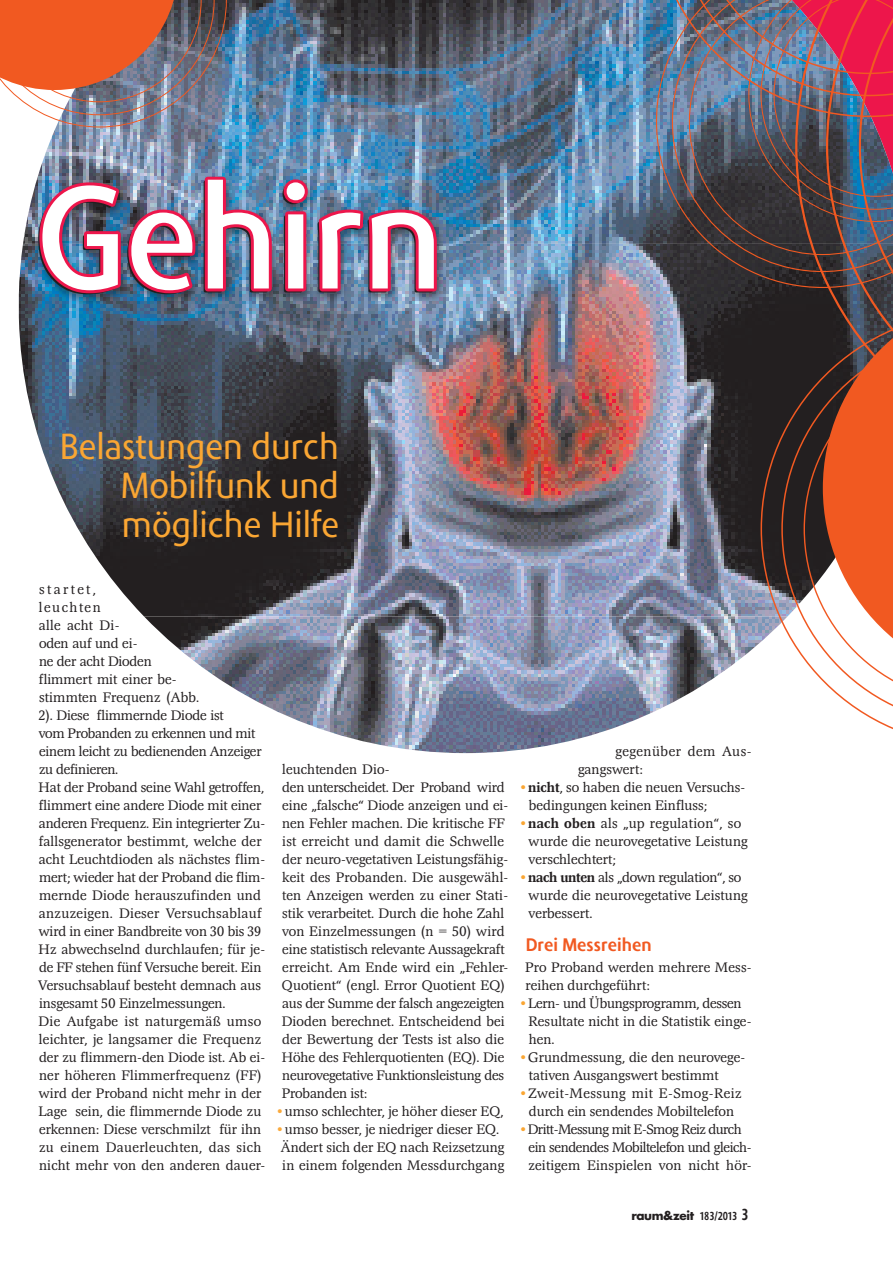
<style>
.page{position:relative;width:893px;height:1263px;background:#fff}
.page>*{position:absolute;margin:0;border:0;box-sizing:border-box;transform-origin:0 0}
.t1{font:500 150px "Phoenica STD Cn";color:#fff;scale:1.1 1}
.t2{font:37.5px/39px "Phoenica STD Cn";color:#faa633;text-align:justify;scale:1.1 1}
.t3{font:700 18.75px "Phoenica STD Cn";letter-spacing:.005em;color:#f15921;scale:1.1 1}
.t4{font:300 14.25px/18px "Magna T";letter-spacing:.005em;color:#231f20}
.t5{font:300 14.25px/18px "Magna T";letter-spacing:-.025em;color:#231f20}
.t6{font:700 12px "Futura";letter-spacing:-.03em;color:#231f20}
.s1{color:#faa633}
.s2{font-weight:500}
.s3{font-family:"Phoenica STD Cn"}
.s4{font-family:"Phoenica STD Cn";font-size:16.5px}
</style>
<div class="page">
<img style="left:227px;top:0;width:424px;height:244px">
<img style="left:19px;top:244px;width:632px;height:372px">
<img style="left:144px;top:616px;width:507px;height:137px">
<div style="left:0;top:120px;width:447px;height:205px;background:#231f20;opacity:.2"></div>
<img style="left:36px;top:174px;width:404px;height:122px">
<svg style="left:651px;top:0;width:242px;height:726px;background:#7b676c"></svg>
<svg style="left:0;top:0;width:227px;height:127px;background:#b57362"></svg>
<h1 class="t1" style="left:37px;top:160px;width:370px">Gehirn</h1>
<h2 class="t2" style="left:121px;top:428px;width:200px;text-indent:-61px">Belastungen durch Mobilfunk und mögliche Hilfe</h2>
<p class="t4" style="left:38px;top:581px;width:229px">startet,<br>leuchten<br>alle acht Di-<br>oden auf und ei-<br>ne der acht Dioden<br>flimmert mit einer be-<br>stimmten Frequenz (Abb.<br>2). Diese flimmernde Diode ist<br>vom Probanden zu erkennen und mit einem leicht zu bedienenden Anzeiger zu definieren.<br>Hat der Proband seine Wahl getroffen, flimmert eine andere Diode mit einer anderen Frequenz. Ein integrierter Zu&shy;fallsgenerator bestimmt, welche der acht Leuchtdioden als nächstes flim&shy;mert; wieder hat der Proband die flim&shy;mernde Diode herauszufinden und anzuzeigen. Dieser Versuchsablauf wird in einer Bandbreite von 30 bis 39<br>Hz abwechselnd durchlaufen; für je&shy;de FF stehen fünf Versuche bereit. Ein<br>Versuchsablauf besteht demnach aus insgesamt 50 Einzelmessungen.<br>Die Aufgabe ist naturgemäß umso leichter, je langsamer die Frequenz der zu flimmern-den Diode ist. Ab ei&shy;ner höheren Flimmerfrequenz (FF) wird der Proband nicht mehr in der<br>Lage sein, die flimmernde Diode zu erkennen: Diese verschmilzt für ihn zu einem Dauerleuchten, das sich nicht mehr von den anderen dauer-</p>
<p class="t4" style="left:282px;top:761px;width:228px">leuchtenden Dio-<br>den unterscheidet. Der Proband wird eine „falsche“ Diode anzeigen und ei&shy;nen Fehler machen. Die kritische FF ist erreicht und damit die Schwelle der neuro-vegetativen Leistungsfähig&shy;keit des Probanden. Die ausgewähl&shy;ten Anzeigen werden zu einer Stati&shy;stik verarbeitet. Durch die hohe Zahl von Einzelmessungen (n = 50) wird eine statistisch relevante Aussagekraft erreicht. Am Ende wird ein „Fehler-Quotient“ (engl. Error Quotient EQ) aus der Summe der falsch angezeigten Dioden berechnet. Entscheidend bei der Bewertung der Tests ist also die Höhe des Fehlerquotienten (EQ). Die neurovegetative Funktionsleistung des Probanden ist:</p>
<p class="t4" style="left:275px;top:1103px;width:230px"><span class="s1">•</span>umso schlechter, je höher dieser EQ,</p>
<p class="t4" style="left:275px;top:1121px;width:231px;text-align:center"><span class="s1">•</span>umso besser, je niedriger dieser EQ.<br>Ändert sich der EQ nach Reizsetzung in einem folgenden Messdurchgang</p>
<p class="t4" style="left:578px;top:743px;width:175px;text-indent:37px">gegenüber dem Aus&shy;gangswert:</p>
<p class="t4" style="left:529px;top:779px;width:218px;text-indent:-10px"><span class="s1">•</span><span class="s2">nicht</span>, so haben die neuen Versuchs&shy;bedingungen keinen Einfluss;</p>
<p class="t4" style="left:529px;top:815px;width:221px;text-indent:-10px"><span class="s1">•</span><span class="s2">nach oben</span> als „up regulation“, so wurde die neurovegetative Leistung verschlechtert;</p>
<p class="t4" style="left:529px;top:869px;width:221px;text-indent:-10px"><span class="s1">•</span><span class="s2">nach unten</span> als „down regulation“, so wurde die neurovegetative Leistung verbessert.</p>
<h3 class="t3" style="left:526px;top:935px;width:116px">Drei Messreihen</h3>
<p class="t4" style="left:525px;top:959px;width:228px">Pro Proband werden mehrere Mess&shy;reihen durchgeführt:</p>
<p class="t4" style="left:528px;top:995px;width:225px;text-indent:-10px"><span class="s1">•</span>Lern- und Übungsprogramm, dessen<br>Resultate nicht in die Statistik einge&shy;hen.</p>
<p class="t4" style="left:529px;top:1049px;width:218px;text-indent:-10px"><span class="s1">•</span>Grundmessung, die den neurovege&shy;tativen Ausgangswert bestimmt</p>
<p class="t4" style="left:518px;top:1085px;width:224px;text-align:center"><span class="s1">•</span>Zweit-Messung mit E-Smog-Reiz durch ein sendendes Mobiltelefon</p>
<p class="t5" style="left:528px;top:1121px;width:225px;text-indent:-10px"><span class="s1">•</span>Dritt-Messung mit E-Smog Reiz durch ein sendendes Mobiltelefon und gleich&shy;zeitigem Einspielen von nicht hör-</p>
<p class="t6" style="left:631px;top:1207px;width:119px">raum&amp;zeit <span class="s3">183/2013</span> <span class="s4">3</span></p>
</div>
